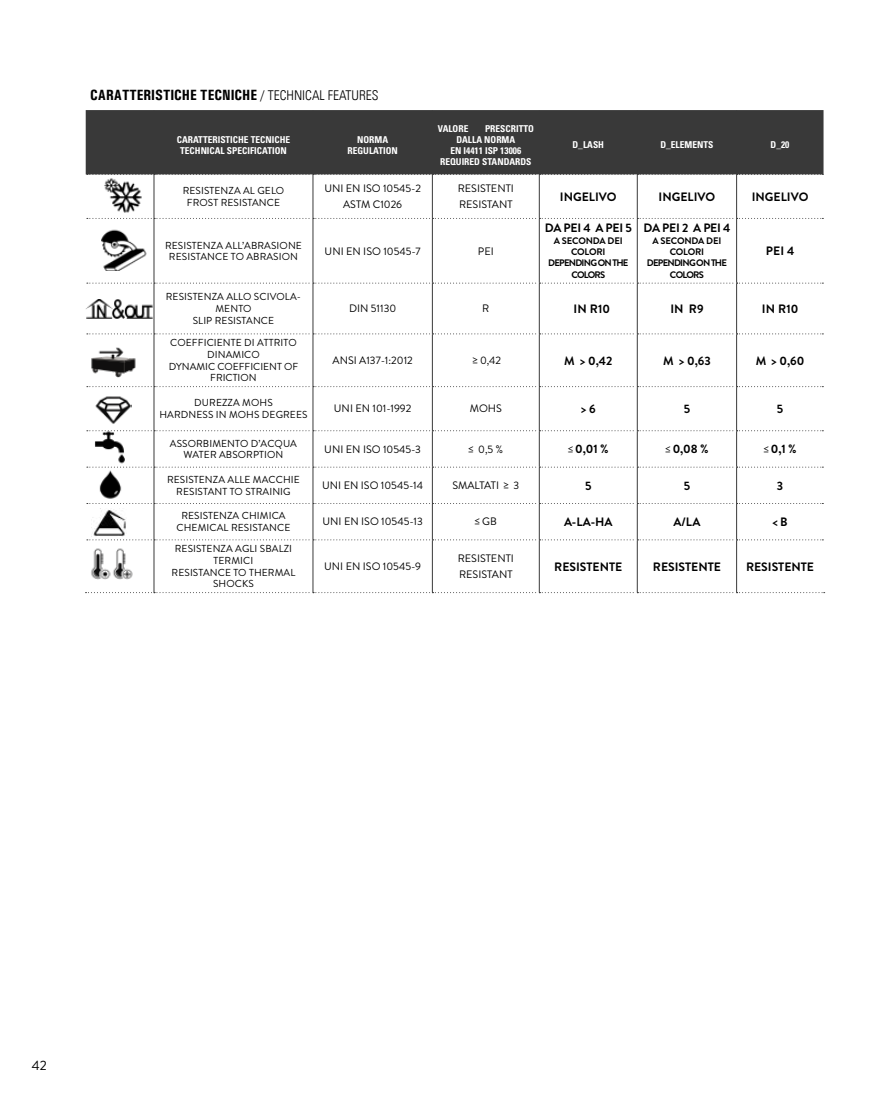
<style>
.page{position:relative;width:893px;height:1106px;background:#fff}
.page>*{position:absolute;margin:0;border:0;box-sizing:border-box;transform-origin:0 0}
.t1{font:700 14.85px "Univers Condensed";color:#000}
.t2{font:13.5px "Brandon Grotesque";color:#000}
.t3{font:700 12.15px "Brandon Grotesque";color:#000}
.t4{font:10.8px/16.2px "Brandon Grotesque";color:#000}
.t5{font:10.2px/11.6px "Brandon Grotesque";letter-spacing:.01em;color:#000;text-align:center}
.t6{font:700 condensed 9.45px/10.8px "Univers";color:#fff;text-align:center}
.t7{font:700 9.45px/11.4px "Brandon Grotesque";letter-spacing:-.08em;color:#000;text-align:center}
.s1{font-family:"Univers LT";font-weight:300;font-stretch:condensed;font-size:13.5px}
.s2{font-weight:400;font-size:10.8px}
</style>
<div class="page">
<img style="left:104px;top:178px;width:38px;height:35px">
<img style="left:86px;top:299px;width:67px;height:20px">
<img style="left:92px;top:467px;width:36px;height:32px">
<img style="left:91px;top:509px;width:35px;height:27px">
<img style="left:91px;top:548px;width:42px;height:32px">
<img style="left:95px;top:431px;width:29px;height:33px">
<img style="left:91px;top:347px;width:45px;height:30px">
<img style="left:95px;top:396px;width:36px;height:28px">
<img style="left:102px;top:229px;width:45px;height:41px">
<div style="left:86px;top:110px;width:737px;height:64px;background:#393939"></div>
<hr style="left:154px;top:111px;width:1px;height:63px;background:#393939">
<hr style="left:312px;top:111px;width:1px;height:63px;background:#393939">
<hr style="left:432px;top:111px;width:1px;height:63px;background:#393939">
<hr style="left:539px;top:111px;width:1px;height:63px;background:#393939">
<hr style="left:637px;top:111px;width:1px;height:63px;background:#393939">
<hr style="left:736px;top:111px;width:1px;height:63px;background:#393939">
<hr style="left:154px;top:175px;width:1px;height:43px;background:#393939">
<hr style="left:312px;top:175px;width:1px;height:43px;background:#393939">
<hr style="left:432px;top:175px;width:1px;height:43px;background:#393939">
<hr style="left:539px;top:175px;width:1px;height:43px;background:#393939">
<hr style="left:637px;top:175px;width:1px;height:43px;background:#393939">
<hr style="left:736px;top:175px;width:1px;height:43px;background:#393939">
<hr style="left:154px;top:219px;width:1px;height:64px;background:#393939">
<hr style="left:312px;top:219px;width:1px;height:64px;background:#393939">
<hr style="left:432px;top:219px;width:1px;height:64px;background:#393939">
<hr style="left:539px;top:219px;width:1px;height:64px;background:#393939">
<hr style="left:637px;top:219px;width:1px;height:64px;background:#393939">
<hr style="left:736px;top:219px;width:1px;height:64px;background:#393939">
<hr style="left:154px;top:283px;width:1px;height:50px;background:#393939">
<hr style="left:312px;top:283px;width:1px;height:50px;background:#393939">
<hr style="left:432px;top:283px;width:1px;height:50px;background:#393939">
<hr style="left:539px;top:283px;width:1px;height:50px;background:#393939">
<hr style="left:637px;top:283px;width:1px;height:50px;background:#393939">
<hr style="left:736px;top:283px;width:1px;height:50px;background:#393939">
<hr style="left:154px;top:334px;width:1px;height:52px;background:#393939">
<hr style="left:312px;top:334px;width:1px;height:52px;background:#393939">
<hr style="left:432px;top:334px;width:1px;height:52px;background:#393939">
<hr style="left:539px;top:334px;width:1px;height:52px;background:#393939">
<hr style="left:637px;top:334px;width:1px;height:52px;background:#393939">
<hr style="left:736px;top:334px;width:1px;height:52px;background:#393939">
<hr style="left:154px;top:387px;width:1px;height:43px;background:#393939">
<hr style="left:312px;top:387px;width:1px;height:43px;background:#393939">
<hr style="left:432px;top:387px;width:1px;height:43px;background:#393939">
<hr style="left:539px;top:387px;width:1px;height:43px;background:#393939">
<hr style="left:637px;top:387px;width:1px;height:43px;background:#393939">
<hr style="left:736px;top:387px;width:1px;height:43px;background:#393939">
<hr style="left:154px;top:431px;width:1px;height:35px;background:#393939">
<hr style="left:312px;top:431px;width:1px;height:35px;background:#393939">
<hr style="left:432px;top:431px;width:1px;height:35px;background:#393939">
<hr style="left:539px;top:431px;width:1px;height:35px;background:#393939">
<hr style="left:637px;top:431px;width:1px;height:35px;background:#393939">
<hr style="left:736px;top:431px;width:1px;height:35px;background:#393939">
<hr style="left:154px;top:467px;width:1px;height:36px;background:#393939">
<hr style="left:312px;top:467px;width:1px;height:36px;background:#393939">
<hr style="left:432px;top:467px;width:1px;height:36px;background:#393939">
<hr style="left:539px;top:467px;width:1px;height:36px;background:#393939">
<hr style="left:637px;top:467px;width:1px;height:36px;background:#393939">
<hr style="left:736px;top:467px;width:1px;height:36px;background:#393939">
<hr style="left:154px;top:504px;width:1px;height:35px;background:#393939">
<hr style="left:312px;top:504px;width:1px;height:35px;background:#393939">
<hr style="left:432px;top:504px;width:1px;height:35px;background:#393939">
<hr style="left:539px;top:504px;width:1px;height:35px;background:#393939">
<hr style="left:637px;top:504px;width:1px;height:35px;background:#393939">
<hr style="left:736px;top:504px;width:1px;height:35px;background:#393939">
<hr style="left:154px;top:540px;width:1px;height:52px;background:#393939">
<hr style="left:312px;top:540px;width:1px;height:52px;background:#393939">
<hr style="left:432px;top:540px;width:1px;height:52px;background:#393939">
<hr style="left:539px;top:540px;width:1px;height:52px;background:#393939">
<hr style="left:637px;top:540px;width:1px;height:52px;background:#393939">
<hr style="left:736px;top:540px;width:1px;height:52px;background:#393939">
<svg style="left:87px;top:174px;width:736px;height:1px"></svg>
<svg style="left:87px;top:218px;width:736px;height:1px"></svg>
<svg style="left:87px;top:283px;width:736px;height:1px"></svg>
<svg style="left:87px;top:333px;width:736px;height:1px"></svg>
<svg style="left:87px;top:386px;width:736px;height:1px"></svg>
<svg style="left:87px;top:430px;width:736px;height:1px"></svg>
<svg style="left:87px;top:466px;width:736px;height:1px"></svg>
<svg style="left:87px;top:503px;width:736px;height:1px"></svg>
<svg style="left:87px;top:539px;width:736px;height:1px"></svg>
<svg style="left:86px;top:592px;width:739px;height:1px"></svg>
<h1 class="t1" style="left:90px;top:86px;width:290px">CARATTERISTICHE TECNICHE <span class="s1">/ TECHNICAL FEATURES</span></h1>
<p class="t6" style="left:177px;top:134px;width:115px">CARATTERISTICHE TECNICHE<br>TECHNICAL SPECIFICATION</p>
<p class="t6" style="left:347px;top:134px;width:52px">NORMA<br>REGULATION</p>
<p class="t6" style="left:438px;top:123px;width:32px">VALORE</p>
<p class="t6" style="left:485px;top:123px;width:50px">PRESCRITTO</p>
<p class="t6" style="left:456px;top:134px;width:60px">DALLA NORMA</p>
<p class="t6" style="left:450px;top:145px;width:72px">EN I4411 ISP 13006</p>
<p class="t6" style="left:440px;top:156px;width:93px">REQUIRED STANDARDS</p>
<p class="t6" style="left:572px;top:139px;width:33px">D_LASH</p>
<p class="t6" style="left:660px;top:139px;width:55px">D_ELEMENTS</p>
<p class="t6" style="left:771px;top:139px;width:20px">D_20</p>
<p class="t5" style="left:183px;top:185px;width:103px">RESISTENZA AL GELO<br>FROST RESISTANCE</p>
<p class="t4" style="left:324px;top:180px;width:98px;text-align:center">UNI EN ISO 10545-2<br>ASTM C1026</p>
<p class="t4" style="left:458px;top:180px;width:58px">RESISTENTI<br>RESISTANT</p>
<p class="t3" style="left:560px;top:188px;width:58px">INGELIVO</p>
<p class="t3" style="left:659px;top:188px;width:58px">INGELIVO</p>
<p class="t3" style="left:752px;top:188px;width:58px">INGELIVO</p>
<p class="t5" style="left:165px;top:239px;width:138px">RESISTENZA ALL’ABRASIONE<br>RESISTANCE TO ABRASION</p>
<p class="t4" style="left:325px;top:243px;width:98px">UNI EN ISO 10545-7</p>
<p class="t4" style="left:478px;top:243px;width:17px">PEI</p>
<p class="t3" style="left:545px;top:220px;width:89px">DA PEI 4 A PEI 5</p>
<p class="t7" style="left:548px;top:235px;width:82px">A SECONDA DEI<br>COLORI<br>DEPENDING ON THE<br>COLORS</p>
<p class="t3" style="left:643px;top:220px;width:89px">DA PEI 2 A PEI 4</p>
<p class="t7" style="left:647px;top:235px;width:82px">A SECONDA DEI<br>COLORI<br>DEPENDING ON THE<br>COLORS</p>
<p class="t3" style="left:766px;top:242px;width:30px">PEI 4</p>
<p class="t5" style="left:166px;top:291px;width:137px">RESISTENZA ALLO SCIVOLA-<br>MENTO<br>SLIP RESISTANCE</p>
<p class="t4" style="left:349px;top:301px;width:49px">DIN 51130</p>
<p class="t4" style="left:482px;top:301px;width:9px">R</p>
<p class="t3" style="left:670px;top:300px;width:35px">IN R9</p>
<p class="t3" style="left:762px;top:300px;width:38px">IN R10</p>
<p class="t5" style="left:169px;top:337px;width:131px">COEFFICIENTE DI ATTRITO<br>DINAMICO<br>DYNAMIC COEFFICIENT OF<br>FRICTION</p>
<p class="t3" style="left:574px;top:300px;width:38px">IN R10</p>
<p class="t4" style="left:333px;top:352px;width:82px">ANSI A137-1:2012</p>
<p class="t4" style="left:473px;top:352px;width:30px">≥ 0,42</p>
<p class="t3" style="left:564px;top:352px;width:50px">M &gt; 0,42</p>
<p class="t3" style="left:663px;top:352px;width:49px">M &gt; 0,63</p>
<p class="t3" style="left:756px;top:352px;width:50px">M &gt; 0,60</p>
<p class="t5" style="left:159px;top:397px;width:150px">DUREZZA MOHS<br>HARDNESS IN MOHS DEGREES</p>
<p class="t4" style="left:334px;top:401px;width:79px">UNI EN 101-1992</p>
<p class="t4" style="left:470px;top:401px;width:34px">MOHS</p>
<p class="t3" style="left:581px;top:400px;width:16px">&gt; 6</p>
<p class="t3" style="left:684px;top:400px;width:8px">5</p>
<p class="t3" style="left:777px;top:400px;width:8px">5</p>
<p class="t5" style="left:170px;top:437px;width:129px">ASSORBIMENTO D’ACQUA<br>WATER ABSORPTION</p>
<p class="t4" style="left:324px;top:441px;width:98px">UNI EN ISO 10545-3</p>
<p class="t4" style="left:469px;top:441px;width:36px">≤ 0,5 %</p>
<p class="t3" style="left:568px;top:440px;width:42px"><span class="s2">≤</span> 0,01 %</p>
<p class="t3" style="left:665px;top:440px;width:45px"><span class="s2">≤</span> 0,08 %</p>
<p class="t3" style="left:764px;top:440px;width:34px"><span class="s2">≤</span> 0,1 %</p>
<p class="t5" style="left:167px;top:474px;width:134px">RESISTENZA ALLE MACCHIE<br>RESISTANT TO STRAINIG</p>
<p class="t4" style="left:322px;top:477px;width:102px">UNI EN ISO 10545-14</p>
<p class="t4" style="left:452px;top:477px;width:68px">SMALTATI ≥ 3</p>
<p class="t3" style="left:585px;top:477px;width:8px">5</p>
<p class="t3" style="left:684px;top:477px;width:8px">5</p>
<p class="t3" style="left:777px;top:477px;width:8px">3</p>
<p class="t5" style="left:177px;top:510px;width:115px">RESISTENZA CHIMICA<br>CHEMICAL RESISTANCE</p>
<p class="t4" style="left:322px;top:514px;width:102px">UNI EN ISO 10545-13</p>
<p class="t4" style="left:475px;top:514px;width:23px">≤ GB</p>
<p class="t3" style="left:564px;top:513px;width:50px">A-LA-HA</p>
<p class="t3" style="left:673px;top:513px;width:29px">A/LA</p>
<p class="t3" style="left:772px;top:513px;width:17px">&lt; B</p>
<p class="t5" style="left:172px;top:543px;width:125px">RESISTENZA AGLI SBALZI<br>TERMICI<br>RESISTANCE TO THERMAL<br>SHOCKS</p>
<p class="t4" style="left:324px;top:558px;width:98px">UNI EN ISO 10545-9</p>
<p class="t4" style="left:458px;top:550px;width:58px">RESISTENTI<br>RESISTANT</p>
<p class="t3" style="left:554px;top:558px;width:70px">RESISTENTE</p>
<p class="t3" style="left:653px;top:558px;width:70px">RESISTENTE</p>
<p class="t3" style="left:746px;top:558px;width:70px">RESISTENTE</p>
<h2 class="t2" style="left:32px;top:1055px;width:16px">42</h2>
</div>
